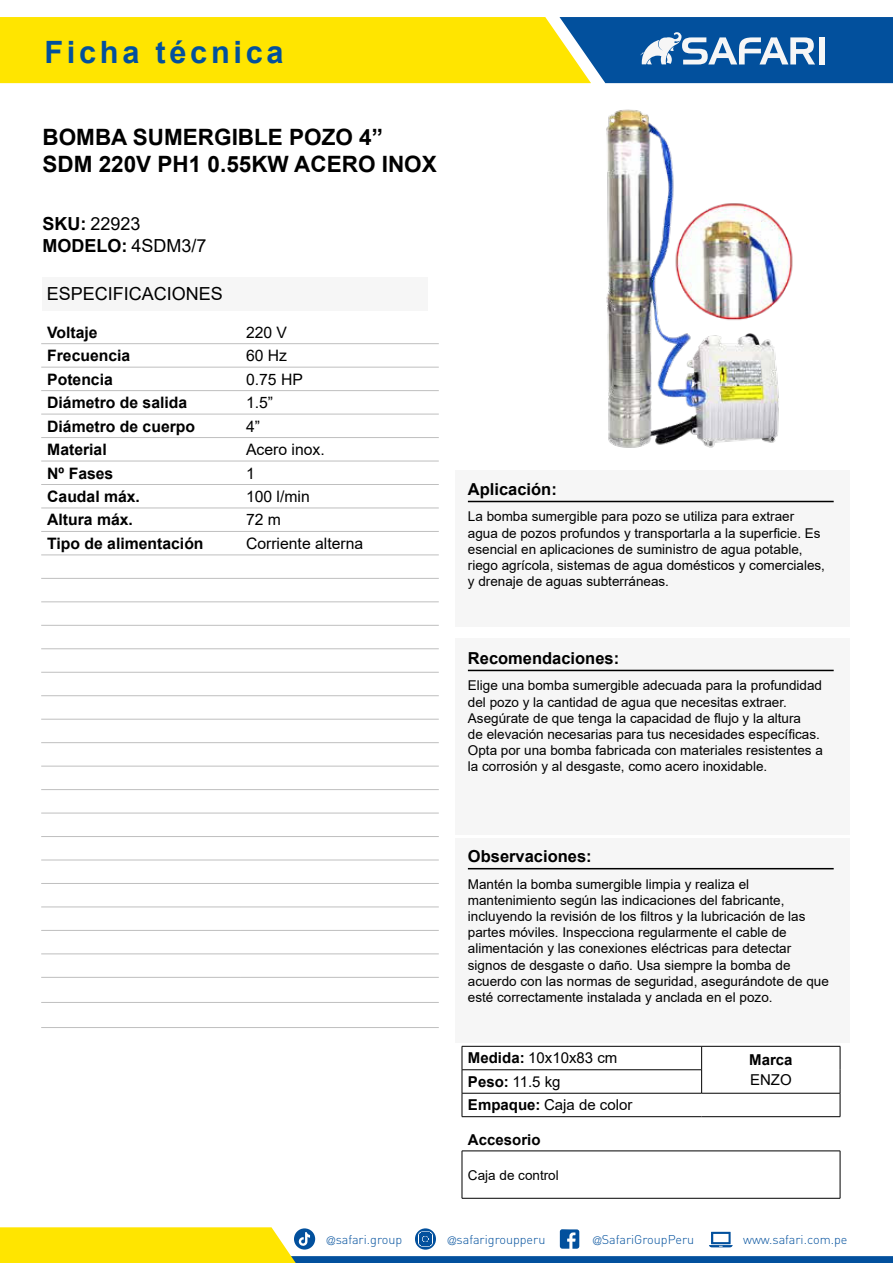
<style>
.page{position:relative;width:893px;height:1263px;background:#fff}
.page>*{position:absolute;margin:0;border:0;box-sizing:border-box;transform-origin:0 0}
.t1{font:700 30.75px "Arial";letter-spacing:.12em;color:#02509d}
.t2{font:700 22.5px/27px "Arial";color:#000}
.t3{font:18px/21.9px "Arial";color:#000}
.t4{font:700 16.5px "Arial";color:#000}
.t5{font:700 15.75px "Arial";color:#000}
.t6{font:15.75px "Arial";color:#000}
.t7{font:15px "Arial";color:#000}
.t8{font:700 15px "Arial";color:#000}
.t9{font:13.5px/16.2px "Arial";color:#000}
.t10{font:300 12.6px "DIN";color:#02509d}
.s1{font-weight:700}
.s2{font-family:"Helvetica LT Std";font-stretch:condensed;font-size:11.25px}
</style>
<div class="page">
<svg style="left:0;top:1227px;width:893px;height:36px"></svg>
<svg style="left:0;top:17px;width:893px;height:66px;background:#b1b83e"></svg>
<div style="left:819px;top:37px;width:6px;height:27px;background:#f6f6f6"></div>
<div style="left:455px;top:470px;width:395px;height:157px;background:#f6f6f6"></div>
<hr style="left:468px;top:501px;width:366px;height:1px;background:#000">
<div style="left:455px;top:638px;width:395px;height:196px;background:#f6f6f6"></div>
<hr style="left:468px;top:670px;width:366px;height:1px;background:#000">
<div style="left:455px;top:838px;width:395px;height:204px;background:#f6f6f6"></div>
<hr style="left:468px;top:868px;width:366px;height:1px;background:#000">
<hr style="left:462px;top:1151px;width:378px;height:1px;background:#000">
<hr style="left:462px;top:1151px;width:1px;height:47px;background:#000">
<hr style="left:840px;top:1151px;width:1px;height:47px;background:#000">
<hr style="left:462px;top:1198px;width:378px;height:1px;background:#000">
<hr style="left:41px;top:343px;width:199px;height:1px;background:#bfbfbf">
<hr style="left:240px;top:343px;width:199px;height:1px;background:#bfbfbf">
<hr style="left:41px;top:1027px;width:199px;height:1px;background:#bfbfbf">
<hr style="left:240px;top:1027px;width:199px;height:1px;background:#bfbfbf">
<hr style="left:41px;top:367px;width:199px;height:1px;background:#bfbfbf">
<hr style="left:240px;top:367px;width:199px;height:1px;background:#bfbfbf">
<hr style="left:41px;top:390px;width:199px;height:1px;background:#bfbfbf">
<hr style="left:240px;top:390px;width:199px;height:1px;background:#bfbfbf">
<hr style="left:41px;top:414px;width:199px;height:1px;background:#bfbfbf">
<hr style="left:240px;top:414px;width:199px;height:1px;background:#bfbfbf">
<hr style="left:41px;top:437px;width:199px;height:1px;background:#bfbfbf">
<hr style="left:240px;top:437px;width:199px;height:1px;background:#bfbfbf">
<hr style="left:41px;top:461px;width:199px;height:1px;background:#bfbfbf">
<hr style="left:240px;top:461px;width:199px;height:1px;background:#bfbfbf">
<hr style="left:41px;top:484px;width:199px;height:1px;background:#bfbfbf">
<hr style="left:240px;top:484px;width:199px;height:1px;background:#bfbfbf">
<hr style="left:41px;top:508px;width:199px;height:1px;background:#bfbfbf">
<hr style="left:240px;top:508px;width:199px;height:1px;background:#bfbfbf">
<hr style="left:41px;top:531px;width:199px;height:1px;background:#bfbfbf">
<hr style="left:240px;top:531px;width:199px;height:1px;background:#bfbfbf">
<hr style="left:41px;top:555px;width:199px;height:1px;background:#bfbfbf">
<hr style="left:240px;top:555px;width:199px;height:1px;background:#bfbfbf">
<hr style="left:41px;top:578px;width:199px;height:1px;background:#bfbfbf">
<hr style="left:240px;top:578px;width:199px;height:1px;background:#bfbfbf">
<hr style="left:41px;top:602px;width:199px;height:1px;background:#bfbfbf">
<hr style="left:240px;top:602px;width:199px;height:1px;background:#bfbfbf">
<hr style="left:41px;top:625px;width:199px;height:1px;background:#bfbfbf">
<hr style="left:240px;top:625px;width:199px;height:1px;background:#bfbfbf">
<hr style="left:41px;top:648px;width:199px;height:1px;background:#bfbfbf">
<hr style="left:240px;top:648px;width:199px;height:1px;background:#bfbfbf">
<hr style="left:41px;top:672px;width:199px;height:1px;background:#bfbfbf">
<hr style="left:240px;top:672px;width:199px;height:1px;background:#bfbfbf">
<hr style="left:41px;top:695px;width:199px;height:1px;background:#bfbfbf">
<hr style="left:240px;top:695px;width:199px;height:1px;background:#bfbfbf">
<hr style="left:41px;top:719px;width:199px;height:1px;background:#bfbfbf">
<hr style="left:240px;top:719px;width:199px;height:1px;background:#bfbfbf">
<hr style="left:41px;top:742px;width:199px;height:1px;background:#bfbfbf">
<hr style="left:240px;top:742px;width:199px;height:1px;background:#bfbfbf">
<hr style="left:41px;top:766px;width:199px;height:1px;background:#bfbfbf">
<hr style="left:240px;top:766px;width:199px;height:1px;background:#bfbfbf">
<hr style="left:41px;top:789px;width:199px;height:1px;background:#bfbfbf">
<hr style="left:240px;top:789px;width:199px;height:1px;background:#bfbfbf">
<hr style="left:41px;top:813px;width:199px;height:1px;background:#bfbfbf">
<hr style="left:240px;top:813px;width:199px;height:1px;background:#bfbfbf">
<hr style="left:41px;top:836px;width:199px;height:1px;background:#bfbfbf">
<hr style="left:240px;top:836px;width:199px;height:1px;background:#bfbfbf">
<hr style="left:41px;top:860px;width:199px;height:1px;background:#bfbfbf">
<hr style="left:240px;top:860px;width:199px;height:1px;background:#bfbfbf">
<hr style="left:41px;top:883px;width:199px;height:1px;background:#bfbfbf">
<hr style="left:240px;top:883px;width:199px;height:1px;background:#bfbfbf">
<hr style="left:41px;top:907px;width:199px;height:1px;background:#bfbfbf">
<hr style="left:240px;top:907px;width:199px;height:1px;background:#bfbfbf">
<hr style="left:41px;top:930px;width:199px;height:1px;background:#bfbfbf">
<hr style="left:240px;top:930px;width:199px;height:1px;background:#bfbfbf">
<hr style="left:41px;top:954px;width:199px;height:1px;background:#bfbfbf">
<hr style="left:240px;top:954px;width:199px;height:1px;background:#bfbfbf">
<hr style="left:41px;top:977px;width:199px;height:1px;background:#bfbfbf">
<hr style="left:240px;top:977px;width:199px;height:1px;background:#bfbfbf">
<hr style="left:41px;top:1002px;width:199px;height:1px;background:#bfbfbf">
<hr style="left:240px;top:1002px;width:199px;height:1px;background:#bfbfbf">
<img style="left:606px;top:109px;width:187px;height:339px">
<div style="left:43px;top:277px;width:385px;height:33px;background:#f6f6f6"></div>
<hr style="left:462px;top:1069px;width:239px;height:1px;background:#000">
<hr style="left:462px;top:1093px;width:240px;height:1px;background:#000">
<hr style="left:702px;top:1093px;width:138px;height:1px;background:#000">
<hr style="left:462px;top:1046px;width:240px;height:1px;background:#000">
<hr style="left:702px;top:1046px;width:138px;height:1px;background:#000">
<svg style="left:701px;top:1046px;width:1px;height:47px"></svg>
<svg style="left:462px;top:1046px;width:1px;height:70px"></svg>
<svg style="left:840px;top:1046px;width:1px;height:70px"></svg>
<hr style="left:462px;top:1116px;width:240px;height:1px;background:#000">
<hr style="left:702px;top:1116px;width:138px;height:1px;background:#000">
<h1 class="t1" style="left:44px;top:34px;width:241px">Ficha técnica</h1>
<h2 class="t2" style="left:43px;top:126px;width:396px">BOMBA SUMERGIBLE POZO 4”<br>SDM 220V PH1 0.55KW ACERO INOX</h2>
<h3 class="t3" style="left:43px;top:213px;width:165px"><span class="s1">SKU:</span> 22923<br><span class="s1">MODELO:</span> 4SDM3/7</h3>
<h3 class="t3" style="left:47px;top:282px;width:178px">ESPECIFICACIONES</h3>
<p class="t5" style="left:47px;top:326px;width:52px">Voltaje</p>
<p class="t6" style="left:246px;top:326px;width:43px">220 V</p>
<p class="t5" style="left:47px;top:350px;width:85px">Frecuencia</p>
<p class="t6" style="left:246px;top:350px;width:43px">60 Hz</p>
<p class="t5" style="left:47px;top:373px;width:67px">Potencia</p>
<p class="t6" style="left:246px;top:368px;width:58px">0.75 HP</p>
<p class="t5" style="left:47px;top:397px;width:142px">Diámetro de salida</p>
<p class="t6" style="left:246px;top:392px;width:29px">1.5”</p>
<p class="t5" style="left:47px;top:420px;width:149px">Diámetro de cuerpo</p>
<p class="t6" style="left:246px;top:415px;width:16px">4”</p>
<p class="t5" style="left:47px;top:444px;width:61px">Material</p>
<p class="t6" style="left:246px;top:439px;width:80px">Acero inox.</p>
<p class="t5" style="left:47px;top:467px;width:68px">Nº Fases</p>
<p class="t6" style="left:246px;top:467px;width:10px">1</p>
<p class="t5" style="left:47px;top:490px;width:94px">Caudal máx.</p>
<p class="t6" style="left:246px;top:490px;width:65px">100 l/min</p>
<p class="t5" style="left:47px;top:514px;width:87px">Altura máx.</p>
<p class="t6" style="left:246px;top:514px;width:37px">72 m</p>
<p class="t5" style="left:47px;top:537px;width:158px">Tipo de alimentación</p>
<p class="t6" style="left:246px;top:537px;width:119px">Corriente alterna</p>
<p class="t4" style="left:468px;top:483px;width:90px">Aplicación:</p>
<p class="t9" style="left:468px;top:510px;width:359px">La bomba sumergible para pozo se utiliza para extraer agua de pozos profundos y transportarla a la superficie. Es esencial en aplicaciones de suministro de agua potable, riego agrícola, sistemas de agua domésticos y comerciales, y drenaje de aguas subterráneas.</p>
<p class="t4" style="left:468px;top:652px;width:153px">Recomendaciones:</p>
<p class="t9" style="left:468px;top:677px;width:356px">Elige una bomba sumergible adecuada para la profundidad del pozo y la cantidad de agua que necesitas extraer.<br>Asegúrate de que tenga la capacidad de flujo y la altura<br>de elevación necesarias para tus necesidades específicas.<br>Opta por una bomba fabricada con materiales resistentes a la corrosión y al desgaste, como acero inoxidable.</p>
<p class="t4" style="left:468px;top:850px;width:125px">Observaciones:</p>
<p class="t9" style="left:468px;top:876px;width:362px">Mantén la bomba sumergible limpia y realiza el mantenimiento según las indicaciones del fabricante, incluyendo la revisión de los filtros y la lubricación de las partes móviles. Inspecciona regularmente el cable de alimentación y las conexiones eléctricas para detectar signos de desgaste o daño. Usa siempre la bomba de acuerdo con las normas de seguridad, asegurándote de que esté correctamente instalada y anclada en el pozo.</p>
<p class="t7" style="left:468px;top:1048px;width:151px"><span class="s1">Medida:</span> 10x10x83 cm</p>
<p class="t8" style="left:749px;top:1054px;width:45px">Marca</p>
<p class="t7" style="left:468px;top:1071px;width:94px"><span class="s1">Peso:</span> 11.5 kg</p>
<p class="t7" style="left:750px;top:1069px;width:43px">ENZO</p>
<p class="t7" style="left:468px;top:1094px;width:166px"><span class="s1">Empaque:</span> Caja de color</p>
<p class="t8" style="left:468px;top:1134px;width:74px">Accesorio</p>
<p class="t9" style="left:468px;top:1166px;width:92px">Caja de control</p>
<p class="t10" style="left:327px;top:1234px;width:77px"><span class="s2">@</span>safari.group</p>
<p class="t10" style="left:448px;top:1234px;width:99px"><span class="s2">@</span>safarigroupperu</p>
<p class="t10" style="left:593px;top:1234px;width:103px"><span class="s2">@</span>SafariGroupPeru</p>
<p class="t10" style="left:743px;top:1234px;width:106px">www.safari.com.pe</p>
</div>
